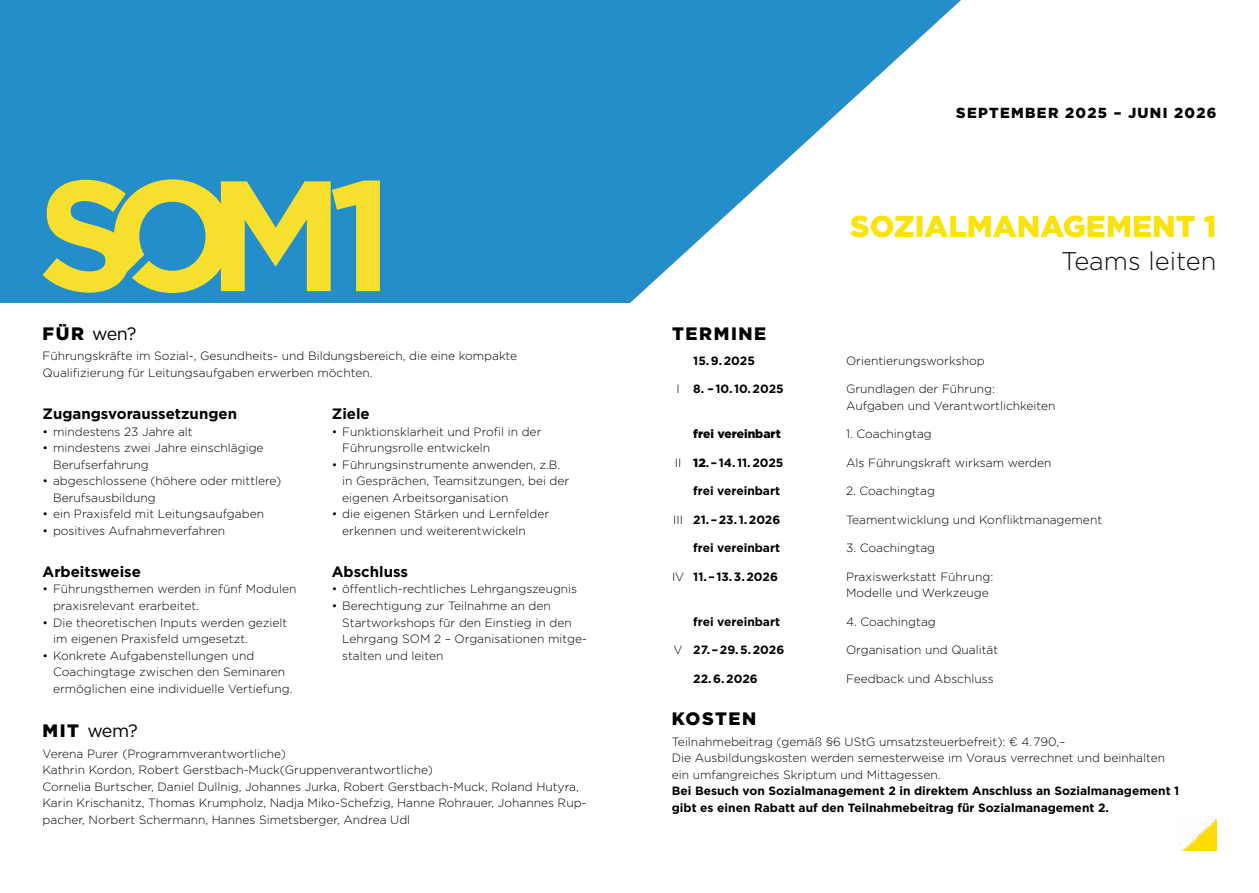
<style>
.page{position:relative;width:1259px;height:893px;background:#fff}
.page>*{position:absolute;margin:0;border:0;box-sizing:border-box;transform-origin:0 0}
.t1{font:900 30px "Gotham";color:#fae100}
.t2{font:300 25.5px "Gotham";color:#000}
.t3{font:18px "Gotham";letter-spacing:-.04em;color:#000}
.t4{font:900 18px "Gotham";letter-spacing:.09em;color:#000}
.t5{font:700 15px "Gotham";color:#000}
.t6{font:900 14.55px "Gotham";letter-spacing:.09em;color:#000}
.t7{font:300 12px/16.5px "Gotham";color:#000}
.t8{font:700 12px/16.5px "Gotham";color:#000}
.t9{font:900 12px "Gotham";color:#000}
.s1{font-weight:900}
.s2{font-weight:300}
</style>
<div class="page">
<div style="left:0;top:0;width:971px;height:303px;background:#248ecb"></div>
<svg style="left:630px;top:0;width:341px;height:303px;fill:#fff"></svg>
<img style="left:1179px;top:817px;width:37px;height:33px">
<svg style="left:43px;top:179px;width:337px;height:114px"></svg>
<h3 class="t3" style="left:43px;top:322px;width:96px"><span class="s1">FÜR</span> wen?</h3>
<p class="t7" style="left:43px;top:348px;width:476px">Führungskräfte im Sozial-, Gesundheits- und Bildungsbereich, die eine kompakte<br>Qualifizierung für Leitungsaufgaben erwerben möchten.</p>
<p class="t5" style="left:43px;top:404px;width:196px">Zugangsvoraussetzungen</p>
<p class="t7" style="left:43px;top:423px;width:152px">• mindestens 23 Jahre alt</p>
<p class="t7" style="left:53px;top:439px;width:212px;text-indent:-10px">• mindestens zwei Jahre einschlägige<br>Berufserfahrung</p>
<p class="t7" style="left:53px;top:472px;width:230px;text-indent:-10px">• abgeschlossene (höhere oder mittlere)<br>Berufsausbildung</p>
<p class="t7" style="left:43px;top:505px;width:223px">• ein Praxisfeld mit Leitungsaufgaben</p>
<p class="t7" style="left:43px;top:522px;width:184px">• positives Aufnahmeverfahren</p>
<p class="t5" style="left:43px;top:562px;width:100px">Arbeitsweise</p>
<p class="t7" style="left:53px;top:581px;width:245px;text-indent:-10px">• Führungsthemen werden in fünf Modulen praxisrelevant erarbeitet.</p>
<p class="t7" style="left:53px;top:614px;width:236px;text-indent:-10px">• Die theoretischen Inputs werden gezielt im eigenen Praxisfeld umgesetzt.</p>
<p class="t7" style="left:53px;top:647px;width:241px;text-indent:-10px">• Konkrete Aufgabenstellungen und<br>Coachingtage zwischen den Seminaren ermöglichen eine individuelle Vertiefung.</p>
<p class="t5" style="left:332px;top:404px;width:40px">Ziele</p>
<p class="t7" style="left:342px;top:423px;width:201px;text-indent:-10px">• Funktionsklarheit und Profil in der<br>Führungsrolle entwickeln</p>
<p class="t7" style="left:342px;top:456px;width:229px;text-indent:-10px">• Führungsinstrumente anwenden, z.B. in Gesprächen, Teamsitzungen, bei der eigenen Arbeitsorganisation</p>
<p class="t7" style="left:342px;top:505px;width:208px;text-indent:-10px">• die eigenen Stärken und Lernfelder erkennen und weiterentwickeln</p>
<p class="t5" style="left:332px;top:562px;width:78px">Abschluss</p>
<p class="t7" style="left:332px;top:581px;width:247px">• öffentlich-rechtliches Lehrgangszeugnis</p>
<p class="t7" style="left:342px;top:597px;width:246px;text-indent:-10px">• Berechtigung zur Teilnahme an den Startworkshops für den Einstieg in den Lehrgang SOM 2 – Organisationen mitge&shy;stalten und leiten</p>
<h3 class="t3" style="left:43px;top:719px;width:97px"><span class="s1">MIT</span> wem?</h3>
<p class="t7" style="left:43px;top:745px;width:545px">Verena Purer (Programmverantwortliche)<br>Kathrin Kordon, Robert Gerstbach-Muck(Gruppenverantwortliche)<br>Cornelia Burtscher, Daniel Dullnig, Johannes Jurka, Robert Gerstbach-Muck, Roland Hutyra, Karin Krischanitz, Thomas Krumpholz, Nadja Miko-Schefzig, Hanne Rohrauer, Johannes Rup&shy;pacher, Norbert Schermann, Hannes Simetsberger, Andrea Udl</p>
<p class="t6" style="left:956px;top:103px;width:262px">SEPTEMBER 2025 – JUNI 2026</p>
<h1 class="t1" style="left:850px;top:206px;width:368px">SOZIALMANAGEMENT 1</h1>
<h2 class="t2" style="left:1061px;top:245px;width:157px">Teams leiten</h2>
<h3 class="t4" style="left:672px;top:321px;width:96px">TERMINE</h3>
<p class="t8" style="left:693px;top:352px;width:63px">15. 9. 2025</p>
<p class="t7" style="left:846px;top:352px;width:140px">Orientierungsworkshop</p>
<p class="t8" style="left:676px;top:381px;width:109px"><span class="s2">I</span> 8. – 10. 10. 2025</p>
<p class="t7" style="left:846px;top:381px;width:211px">Grundlagen der Führung:<br>Aufgaben und Verantwortlichkeiten</p>
<p class="t9" style="left:693px;top:426px;width:89px">frei vereinbart</p>
<p class="t7" style="left:846px;top:426px;width:87px">1. Coachingtag</p>
<p class="t8" style="left:675px;top:454px;width:110px"><span class="s2">II</span> <span class="s1">12</span>. – 14. 11. 2025</p>
<p class="t7" style="left:846px;top:454px;width:207px">Als Führungskraft wirksam werden</p>
<p class="t8" style="left:693px;top:483px;width:88px">frei vereinbart</p>
<p class="t7" style="left:846px;top:483px;width:90px">2. Coachingtag</p>
<p class="t8" style="left:673px;top:511px;width:109px"><span class="s2">III</span> 21. – 23. 1. 2026</p>
<p class="t7" style="left:846px;top:511px;width:257px">Teamentwicklung und Konfliktmanagement</p>
<p class="t8" style="left:693px;top:540px;width:88px">frei vereinbart</p>
<p class="t7" style="left:846px;top:540px;width:91px">3. Coachingtag</p>
<p class="t8" style="left:672px;top:568px;width:107px"><span class="s2">IV</span> 11. – 13. 3. 2026</p>
<p class="t7" style="left:846px;top:568px;width:149px">Praxiswerkstatt Führung:<br>Modelle und Werkzeuge</p>
<p class="t8" style="left:693px;top:613px;width:88px">frei vereinbart</p>
<p class="t7" style="left:846px;top:613px;width:91px">4. Coachingtag</p>
<p class="t8" style="left:673px;top:642px;width:112px"><span class="s2">V</span> 27. – 29. 5. 2026</p>
<p class="t7" style="left:846px;top:642px;width:154px">Organisation und Qualität</p>
<p class="t8" style="left:693px;top:670px;width:66px">22. 6. 2026</p>
<p class="t7" style="left:846px;top:670px;width:149px">Feedback und Abschluss</p>
<h3 class="t4" style="left:672px;top:706px;width:86px">KOSTEN</h3>
<p class="t7" style="left:672px;top:733px;width:495px">Teilnahmebeitrag (gemäß §6 UStG umsatzsteuerbefreit): € 4. 790,–<br>Die Ausbildungskosten werden semesterweise im Voraus verrechnet und beinhalten ein umfangreiches Skriptum und Mittagessen.</p>
<p class="t8" style="left:672px;top:783px;width:509px">Bei Besuch von Sozialmanagement 2 in direktem Anschluss an Sozialmanagement 1 gibt es einen Rabatt auf den Teilnahmebeitrag für Sozialmanagement 2.</p>
</div>
